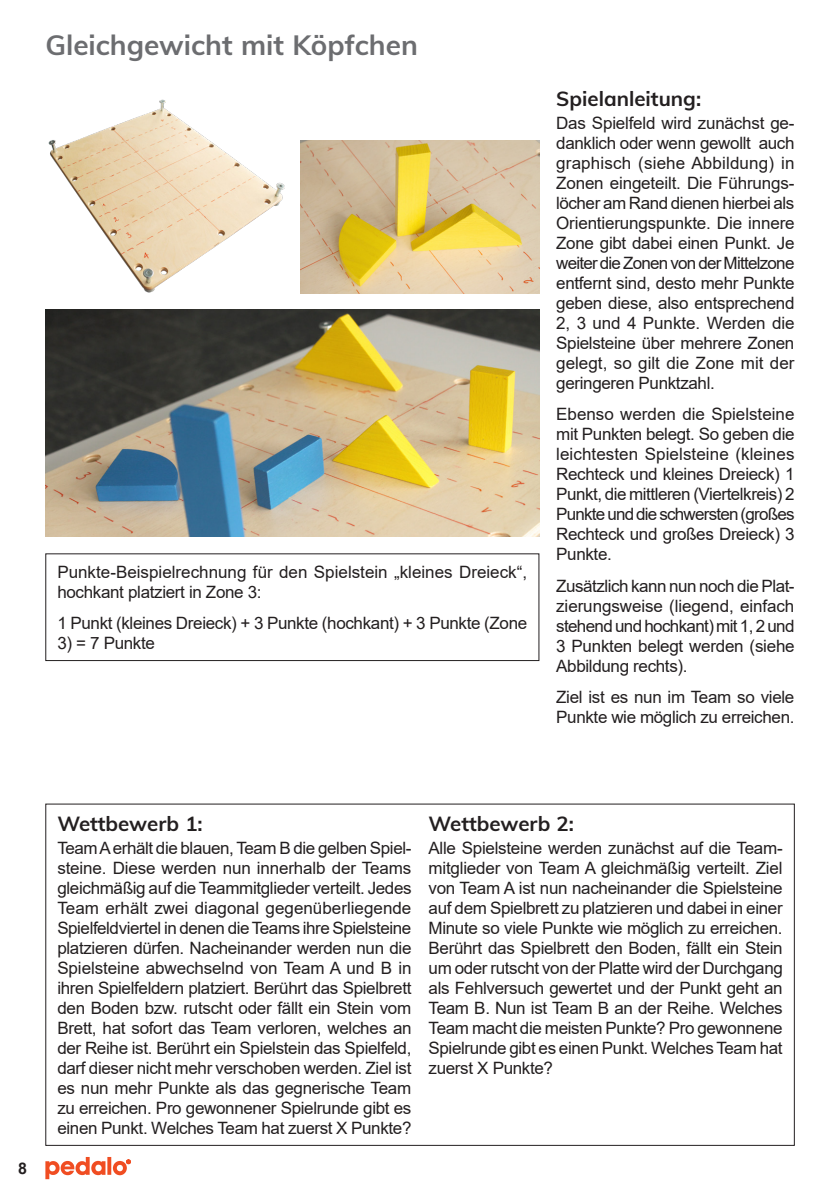
<style>
.page{position:relative;width:840px;height:1191px;background:#fff}
.page>*{position:absolute;margin:0;border:0;box-sizing:border-box;transform-origin:0 0}
.Txt_-Headline{font:700 27.8px "Muli";color:#6c6d70}
.Art_-Bezeichnung{font:700 20.4px "Muli";color:#231f20}
.Fliestext{font:17px/20px "Arial";letter-spacing:-.02em;color:#231f20;text-align:justify}
.Fliestext-2{font:17px/20px "Arial";color:#231f20}
.t1{font:700 16px "Arial";color:#231f20}
</style>
<div class="page">
<svg style="left:45px;top:1157px;width:85px;height:22px"></svg>
<div style="left:45px;top:553px;width:494px;height:108px;border:1px solid #231f20"></div>
<img style="left:45px;top:309px;width:494px;height:227px">
<img style="left:300px;top:140px;width:239px;height:153px">
<img style="left:48px;top:99px;width:237px;height:194px">
<p class="Txt_-Headline" style="left:45px;top:25px;width:374px">Gleichgewicht mit Köpfchen</p>
<p class="Fliestext-2" style="left:57px;top:561px;width:471px">Punkte-Beispielrechnung für den Spielstein „kleines Dreieck“, hochkant platziert in Zone 3:</p>
<p class="Fliestext" style="left:57px;top:613px;width:471px">1 Punkt (kleines Dreieck) + 3 Punkte (hochkant) + 3 Punkte (Zone</p>
<p class="Fliestext" style="left:57px;top:633px;width:99px">3) = 7 Punkte</p>
<p class="Art_-Bezeichnung" style="left:556px;top:84px;width:146px">Spielanleitung:</p>
<p class="Fliestext" style="left:556px;top:113px;width:240px">Das Spielfeld wird zunächst ge&shy;danklich oder wenn gewollt auch graphisch (siehe Abbildung) in Zonen eingeteilt. Die Führungs&shy;löcher am Rand dienen hierbei als Orientierungspunkte. Die innere Zone gibt dabei einen Punkt. Je weiter die Zonen von der Mittelzone entfernt sind, desto mehr Punkte geben diese, also entsprechend 2, 3 und 4 Punkte. Werden die Spielsteine über mehrere Zonen gelegt, so gilt die Zone mit der geringeren Punktzahl.</p>
<p class="Fliestext" style="left:556px;top:404px;width:240px">Ebenso werden die Spielsteine mit Punkten belegt. So geben die leichtesten Spielsteine (kleines Rechteck und kleines Dreieck) 1<br>Punkt, die mittleren (Viertelkreis) 2<br>Punkte und die schwersten (großes Rechteck und großes Dreieck) 3<br>Punkte.</p>
<p class="Fliestext" style="left:556px;top:575px;width:240px">Zusätzlich kann nun noch die Plat&shy;zierungsweise (liegend, einfach stehend und hochkant) mit 1, 2 und 3 Punkten belegt werden (siehe Abbildung rechts).</p>
<p class="Fliestext" style="left:556px;top:687px;width:240px">Ziel ist es nun im Team so viele<br>Punkte wie möglich zu erreichen.</p>
<p class="t1" style="left:18px;top:1157px;width:10px">8</p>
<p class="Art_-Bezeichnung" style="left:57px;top:809px;width:147px">Wettbewerb 1:</p>
<p class="Fliestext" style="left:57px;top:837px;width:355px">Team A erhält die blauen, Team B die gelben Spiel&shy;steine. Diese werden nun innerhalb der Teams gleichmäßig auf die Teammitglieder verteilt. Jedes Team erhält zwei diagonal gegenüberliegende Spielfeldviertel in denen die Teams ihre Spielsteine platzieren dürfen. Nacheinander werden nun die Spielsteine abwechselnd von Team A und B in ihren Spielfeldern platziert. Berührt das Spielbrett den Boden bzw. rutscht oder fällt ein Stein vom Brett, hat sofort das Team verloren, welches an der Reihe ist. Berührt ein Spielstein das Spielfeld, darf dieser nicht mehr verschoben werden. Ziel ist es nun mehr Punkte als das gegnerische Team zu erreichen. Pro gewonnener Spielrunde gibt es einen Punkt. Welches Team hat zuerst X Punkte?</p>
<p class="Art_-Bezeichnung" style="left:428px;top:809px;width:147px">Wettbewerb 2:</p>
<p class="Fliestext" style="left:428px;top:837px;width:355px">Alle Spielsteine werden zunächst auf die Team&shy;mitglieder von Team A gleichmäßig verteilt. Ziel von Team A ist nun nacheinander die Spielsteine auf dem Spielbrett zu platzieren und dabei in einer Minute so viele Punkte wie möglich zu erreichen.<br>Berührt das Spielbrett den Boden, fällt ein Stein um oder rutscht von der Platte wird der Durchgang als Fehlversuch gewertet und der Punkt geht an Team B. Nun ist Team B an der Reihe. Welches Team macht die meisten Punkte? Pro gewonnene Spielrunde gibt es einen Punkt. Welches Team hat zuerst X Punkte?</p>
</div>
